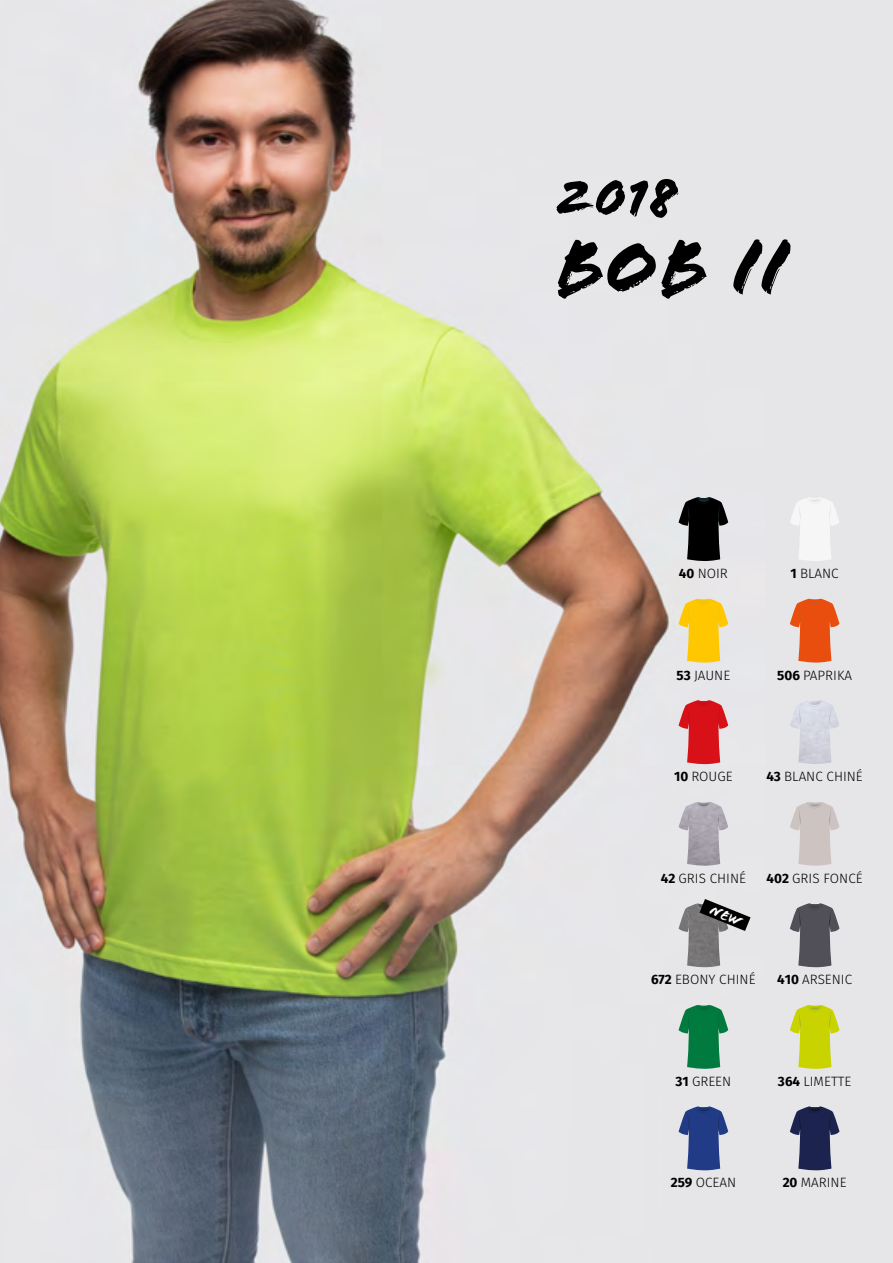
<style>
.page{position:relative;width:893px;height:1263px;background:#fff}
.page>*{position:absolute;margin:0;border:0;box-sizing:border-box;transform-origin:0 0}
.t1{font:81.6px "Flood Std";color:#000}
.t2{font:55.5px "Flood Std";color:#000}
.t3{font:300 13.5px "Fira Sans";color:#000}
.s1{font-weight:700}
</style>
<div class="page">
<img style="left:0;top:0;width:893px;height:1263px">
<svg style="left:679px;top:497px;width:49px;height:64px;background:#444445"></svg>
<svg style="left:790px;top:497px;width:49px;height:64px"></svg>
<svg style="left:679px;top:599px;width:49px;height:64px;background:#f6d044"></svg>
<svg style="left:790px;top:599px;width:49px;height:64px;background:#e77a4f"></svg>
<img style="left:679px;top:903px;width:49px;height:64px">
<svg style="left:687px;top:909px;width:2px;height:18px"></svg>
<svg style="left:679px;top:700px;width:49px;height:64px;background:#db4f55"></svg>
<svg style="left:790px;top:802px;width:49px;height:64px;background:#d3cdcc"></svg>
<svg style="left:790px;top:903px;width:49px;height:64px;background:#7c7b82"></svg>
<svg style="left:679px;top:1005px;width:49px;height:64px;background:#439970"></svg>
<svg style="left:790px;top:1005px;width:49px;height:64px;background:#d0d845"></svg>
<svg style="left:679px;top:1106px;width:49px;height:64px;background:#5b6da3"></svg>
<svg style="left:790px;top:1106px;width:49px;height:64px;background:#575c7b"></svg>
<img style="left:790px;top:700px;width:49px;height:64px">
<svg style="left:829px;top:706px;width:2px;height:18px"></svg>
<svg style="left:799px;top:706px;width:2px;height:18px"></svg>
<img style="left:807px;top:700px;width:15px;height:6px">
<svg style="left:808px;top:700px;width:15px;height:5px"></svg>
<img style="left:679px;top:802px;width:49px;height:64px">
<svg style="left:718px;top:808px;width:2px;height:18px"></svg>
<svg style="left:687px;top:808px;width:2px;height:18px"></svg>
<img style="left:696px;top:802px;width:15px;height:6px">
<svg style="left:697px;top:802px;width:15px;height:5px"></svg>
<svg style="left:697px;top:899px;width:53px;height:32px;background:#676668"></svg>
<h2 class="t2" style="left:555px;top:165px;width:126px">2018</h2>
<h1 class="t1" style="left:555px;top:220px;width:235px">bob ii</h1>
<p class="t3" style="left:679px;top:564px;width:50px"><span class="s1">40</span> NOIR</p>
<p class="t3" style="left:791px;top:564px;width:50px"><span class="s1">1</span> BLANC</p>
<p class="t3" style="left:677px;top:665px;width:55px"><span class="s1">53</span> JAUNE</p>
<p class="t3" style="left:777px;top:665px;width:76px"><span class="s1">506</span> PAPRIKA</p>
<p class="t3" style="left:674px;top:767px;width:60px"><span class="s1">10</span> ROUGE</p>
<p class="t3" style="left:766px;top:767px;width:98px"><span class="s1">43</span> BLANC CHINÉ</p>
<p class="t3" style="left:661px;top:868px;width:87px"><span class="s1">42</span> GRIS CHINÉ</p>
<p class="t3" style="left:767px;top:868px;width:98px"><span class="s1">402</span> GRIS FONCÉ</p>
<p class="t3" style="left:651px;top:970px;width:106px"><span class="s1">672</span> EBONY CHINÉ</p>
<p class="t3" style="left:777px;top:970px;width:77px"><span class="s1">410</span> ARSENIC</p>
<p class="t3" style="left:675px;top:1071px;width:57px"><span class="s1">31</span> GREEN</p>
<p class="t3" style="left:778px;top:1071px;width:75px"><span class="s1">364</span> LIMETTE</p>
<p class="t3" style="left:671px;top:1173px;width:67px"><span class="s1">259</span> OCEAN</p>
<p class="t3" style="left:783px;top:1173px;width:65px"><span class="s1">20</span> MARINE</p>
</div>
